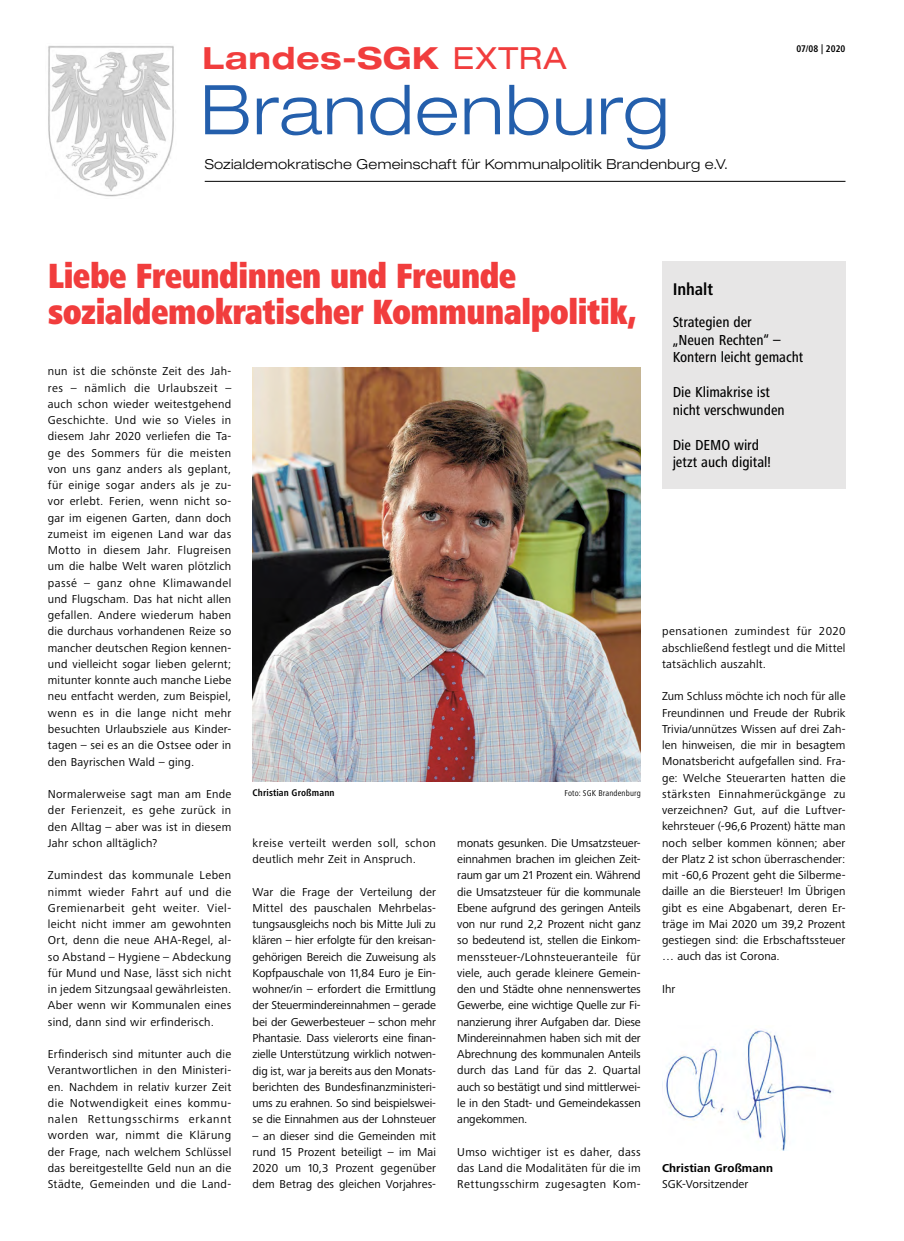
<style>
.page{position:relative;width:904px;height:1241px;background:#fff}
.page>*{position:absolute;margin:0;border:0;box-sizing:border-box;transform-origin:0 0}
.t1{font:300 expanded 68.62px "Helvetica Neue LT Pro";letter-spacing:.02em;color:#245fac}
._01_Headline_Rot_30p{font:900 condensed 36.25px/36.2px "Frutiger Next Pro";letter-spacing:-.015em;color:#f13d3d;scale:.92 1}
.t2{font:700 expanded 30.5px "Helvetica Neue LT Pro";letter-spacing:.02em;color:#f13d3d}
._12_Inhalt_HL{font:700 condensed 17.5px "Frutiger Next Pro";letter-spacing:-.005em;color:#000}
._12_Inhalt_Text{font:500 condensed 15px/17.5px "Frutiger Next Pro";letter-spacing:-.005em;color:#000}
.t3{font:300 expanded 13.75px "Helvetica Neue LT Pro";letter-spacing:.02em;color:#000}
._03_Fliess_Block{font:11.88px/16.2px "Frutiger Next Pro";letter-spacing:.015em;color:#000;text-align:justify}
._03_Fliess_Block-2{font:700 11.88px "Frutiger Next Pro";letter-spacing:.005em;color:#000}
._07_Bildunterschrift{font:700 condensed 10px "Frutiger Next Pro";letter-spacing:.01em;color:#000}
.Fusszeile_N{font:700 condensed 10px "Frutiger Next Pro";letter-spacing:.005em;color:#000}
._07_Bildunterschrift-2{font:condensed 8.75px "Frutiger Next Pro";letter-spacing:.015em;color:#000}
.s1{font-weight:400}
</style>
<div class="page">
<div style="left:662px;top:261px;width:183px;height:228px;background:#e7e6e6"></div>
<img style="left:252px;top:368px;width:388px;height:413px">
<hr style="left:205px;top:181px;width:640px;height:1px;background:#000">
<img style="left:48px;top:46px;width:126px;height:151px">
<img style="left:662px;top:1029px;width:172px;height:121px">
<p class="t2" style="left:202px;top:38px;width:366px">Landes-SGK <span class="s1">EXTRA</span></p>
<p class="t1" style="left:201px;top:68px;width:470px">Brandenburg</p>
<p class="t3" style="left:205px;top:156px;width:525px">Sozialdemokratische Gemeinschaft für Kommunalpolitik Brandenburg e.V.</p>
<p class="Fusszeile_N" style="left:796px;top:42px;width:50px">07/08 | 2020</p>
<p class="_01_Headline_Rot_30p" style="left:48px;top:257px;width:641px">Liebe Freundinnen und Freunde sozialdemokratischer Kommunalpolitik,</p>
<p class="_03_Fliess_Block" style="left:48px;top:363px;width:185px">nun ist die schönste Zeit des Jah&shy;res – nämlich die Urlaubszeit – auch schon wieder weitestgehend Geschichte. Und wie so Vieles in diesem Jahr 2020 verliefen die Ta&shy;ge des Sommers für die meisten von uns ganz anders als geplant, für einige sogar anders als je zu&shy;vor erlebt. Ferien, wenn nicht so&shy;gar im eigenen Garten, dann doch zumeist im eigenen Land war das Motto in diesem Jahr. Flugreisen um die halbe Welt waren plötzlich passé – ganz ohne Klimawandel und Flugscham. Das hat nicht allen gefallen. Andere wiederum haben die durchaus vorhandenen Reize so mancher deutschen Region kennen&shy;und vielleicht sogar lieben gelernt; mitunter konnte auch manche Liebe neu entfacht werden, zum Beispiel, wenn es in die lange nicht mehr besuchten Urlaubsziele aus Kinder&shy;tagen – sei es an die Ostsee oder in den Bayrischen Wald – ging.</p>
<p class="_03_Fliess_Block" style="left:48px;top:785px;width:185px">Normalerweise sagt man am Ende der Ferienzeit, es gehe zurück in den Alltag – aber was ist in diesem Jahr schon alltäglich?</p>
<p class="_03_Fliess_Block" style="left:48px;top:867px;width:185px">Zumindest das kommunale Leben nimmt wieder Fahrt auf und die Gremienarbeit geht weiter. Viel&shy;leicht nicht immer am gewohnten Ort, denn die neue AHA-Regel, al&shy;so Abstand – Hygiene – Abdeckung für Mund und Nase, lässt sich nicht in jedem Sitzungsaal gewährleisten.<br>Aber wenn wir Kommunalen eines sind, dann sind wir erfinderisch.</p>
<p class="_03_Fliess_Block" style="left:48px;top:1045px;width:185px">Erfinderisch sind mitunter auch die Verantwortlichen in den Ministeri&shy;en. Nachdem in relativ kurzer Zeit die Notwendigkeit eines kommu&shy;nalen Rettungsschirms erkannt worden war, nimmt die Klärung der Frage, nach welchem Schlüssel das bereitgestellte Geld nun an die Städte, Gemeinden und die Land-</p>
<p class="_07_Bildunterschrift" style="left:252px;top:786px;width:83px">Christian Großmann</p>
<p class="_07_Bildunterschrift-2" style="left:564px;top:787px;width:78px">Foto: SGK Brandenburg</p>
<p class="_03_Fliess_Block" style="left:252px;top:834px;width:185px">kreise verteilt werden soll, schon deutlich mehr Zeit in Anspruch.</p>
<p class="_03_Fliess_Block" style="left:252px;top:883px;width:185px">War die Frage der Verteilung der Mittel des pauschalen Mehrbelas&shy;tungsausgleichs noch bis Mitte Juli zu klären – hier erfolgte für den kreisan&shy;gehörigen Bereich die Zuweisung als Kopfpauschale von 11,84 Euro je Ein&shy;wohner/in – erfordert die Ermittlung der Steuermindereinnahmen – gerade bei der Gewerbesteuer – schon mehr Phantasie. Dass vielerorts eine finan&shy;zielle Unterstützung wirklich notwen&shy;dig ist, war ja bereits aus den Monats&shy;berichten des Bundesfinanzministeri&shy;ums zu erahnen. So sind beispielswei&shy;se die Einnahmen aus der Lohnsteuer</p>
<p class="_03_Fliess_Block" style="left:252px;top:1127px;width:185px">– an dieser sind die Gemeinden mit rund 15 Prozent beteiligt – im Mai 2020 um 10,3 Prozent gegenüber dem Betrag des gleichen Vorjahres-</p>
<p class="_03_Fliess_Block" style="left:457px;top:834px;width:185px">monats gesunken. Die Umsatzsteuer&shy;einnahmen brachen im gleichen Zeit&shy;raum gar um 21 Prozent ein. Während die Umsatzsteuer für die kommunale Ebene aufgrund des geringen Anteils von nur rund 2,2 Prozent nicht ganz so bedeutend ist, stellen die Einkom&shy;menssteuer-/Lohnsteueranteile für viele, auch gerade kleinere Gemein&shy;den und Städte ohne nennenswertes Gewerbe, eine wichtige Quelle zur Fi&shy;nanzierung ihrer Aufgaben dar. Diese Mindereinnahmen haben sich mit der Abrechnung des kommunalen Anteils durch das Land für das 2. Quartal auch so bestätigt und sind mittlerwei&shy;le in den Stadt- und Gemeindekassen angekommen.</p>
<p class="_03_Fliess_Block" style="left:457px;top:1143px;width:185px">Umso wichtiger ist es daher, dass das Land die Modalitäten für die im Rettungsschirm zugesagten Kom-</p>
<p class="_12_Inhalt_HL" style="left:672px;top:279px;width:42px">Inhalt</p>
<p class="_12_Inhalt_Text" style="left:672px;top:313px;width:81px">Strategien der</p>
<p class="_12_Inhalt_Text" style="left:672px;top:331px;width:132px">„Neuen Rechten“ –<br>Kontern leicht gemacht</p>
<p class="_12_Inhalt_Text" style="left:672px;top:383px;width:113px">Die Klimakrise ist nicht verschwunden</p>
<p class="_12_Inhalt_Text" style="left:672px;top:436px;width:100px">Die DEMO wird jetzt auch digital!</p>
<p class="_03_Fliess_Block" style="left:662px;top:623px;width:185px">pensationen zumindest für 2020 abschließend festlegt und die Mittel tatsächlich auszahlt.</p>
<p class="_03_Fliess_Block" style="left:662px;top:688px;width:185px">Zum Schluss möchte ich noch für alle Freundinnen und Freude der Rubrik Trivia/unnützes Wissen auf drei Zah&shy;len hinweisen, die mir in besagtem Monatsbericht aufgefallen sind. Fra&shy;ge: Welche Steuerarten hatten die stärksten Einnahmerückgänge zu verzeichnen? Gut, auf die Luftver&shy;kehrsteuer (-96,6 Prozent) hätte man noch selber kommen können; aber der Platz 2 ist schon überraschender: mit -60,6 Prozent geht die Silberme&shy;daille an die Biersteuer! Im Übrigen gibt es eine Abgabenart, deren Er&shy;träge im Mai 2020 um 39,2 Prozent gestiegen sind: die Erbschaftssteuer … auch das ist Corona.</p>
<p class="_03_Fliess_Block" style="left:662px;top:980px;width:15px">Ihr</p>
<p class="_03_Fliess_Block-2" style="left:662px;top:1160px;width:112px">Christian Großmann</p>
<p class="_03_Fliess_Block" style="left:662px;top:1175px;width:88px">SGK-Vorsitzender</p>
</div>
